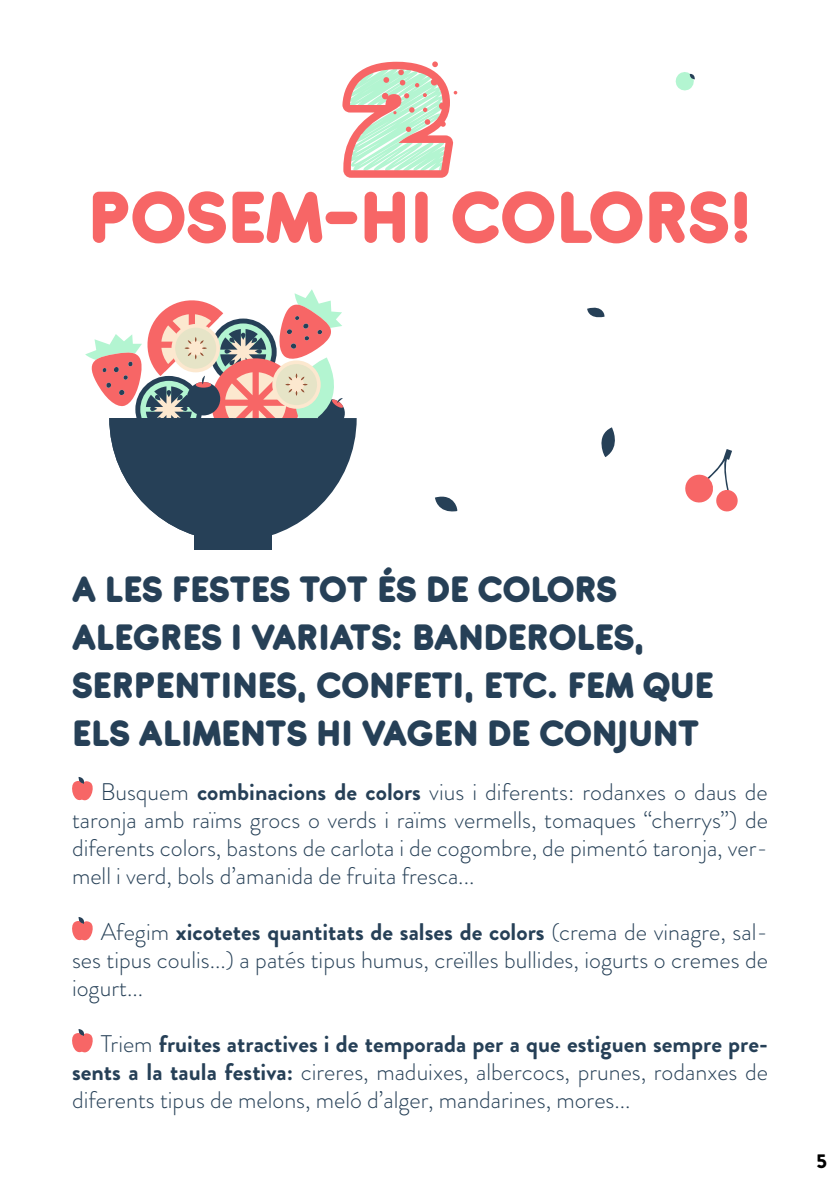
<style>
.page{position:relative;width:840px;height:1191px;background:#fff}
.page>*{position:absolute;margin:0;border:0;box-sizing:border-box;transform-origin:0 0}
.t1{font:800 80px "Antipasto Pro";color:#f76666}
.t2{font:800 40px/48px "Antipasto Pro";color:#264057}
.t3{font:300 24px/28px "Brandon Grotesque";color:#264057;text-align:justify}
.t4{font:900 20px "Brandon Grotesque";color:#000}
.s1{font-weight:700}
</style>
<div class="page">
<svg style="left:72px;top:777px;width:21px;height:24px"></svg>
<svg style="left:72px;top:917px;width:21px;height:24px"></svg>
<svg style="left:72px;top:1029px;width:21px;height:24px"></svg>
<svg style="left:342px;top:61px;width:115px;height:117px"></svg>
<div style="left:194px;top:535px;width:77px;height:14px;background:#264057"></div>
<svg style="left:85px;top:289px;width:271px;height:252px"></svg>
<svg style="left:587px;top:307px;width:17px;height:11px"></svg>
<svg style="left:435px;top:496px;width:23px;height:16px"></svg>
<svg style="left:601px;top:427px;width:14px;height:30px"></svg>
<svg style="left:675px;top:72px;width:19px;height:19px"></svg>
<svg style="left:685px;top:449px;width:53px;height:63px"></svg>
<h1 class="t1" style="left:88px;top:168px;width:665px">POSEM-HI COLORS!</h1>
<h2 class="t2" style="left:72px;top:566px;width:642px">A LES FESTES TOT ÉS DE COLORS<br>ALEGRES I VARIATS: BANDEROLES,<br>SERPENTINES, CONFETI, ETC. FEM QUE<br>ELS ALIMENTS HI VAGEN DE CONJUNT</h2>
<p class="t3" style="left:72px;top:778px;width:697px;text-indent:29px">Busquem <span class="s1">combinacions de colors</span> vius i diferents: rodanxes o daus de taronja amb raïms grocs o verds i raïms vermells, tomaques “cherrys”) de diferents colors, bastons de carlota i de cogombre, de pimentó taronja, ver&shy;mell i verd, bols d’amanida de fruita fresca...</p>
<p class="t3" style="left:72px;top:918px;width:697px;text-indent:29px">Afegim <span class="s1">xicotetes quantitats de salses de colors</span> (crema de vinagre, sal&shy;ses tipus coulis...) a patés tipus humus, creïlles bullides, iogurts o cremes de iogurt...</p>
<p class="t3" style="left:72px;top:1030px;width:697px;text-indent:29px">Triem <span class="s1">fruites atractives i de temporada per a que estiguen sempre pre&shy;sents a la taula festiva:</span> cireres, maduixes, albercocs, prunes, rodanxes de diferents tipus de melons, meló d’alger, mandarines, mores...</p>
<p class="t4" style="left:816px;top:1147px;width:12px">5</p>
</div>
